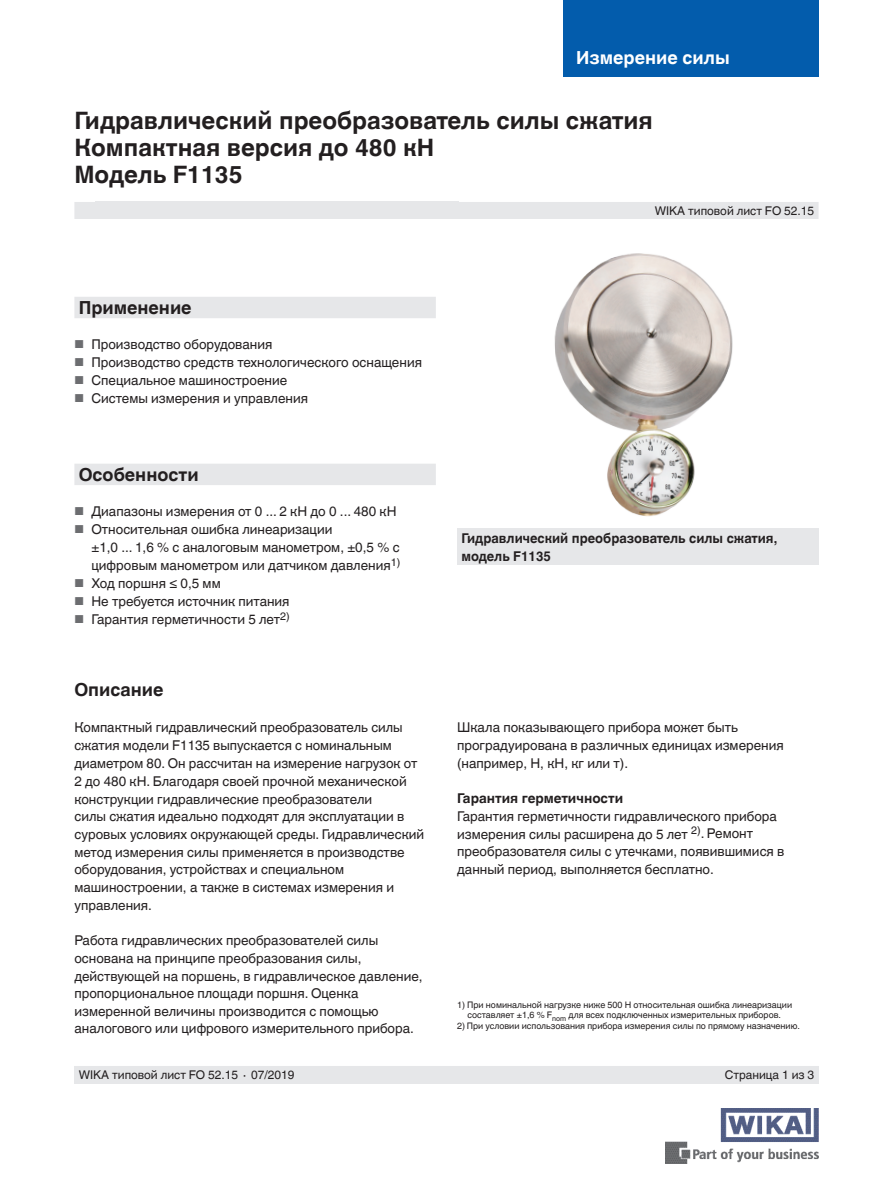
<style>
.page{position:relative;width:893px;height:1188px;background:#fff}
.page>*{position:absolute;margin:0;border:0;box-sizing:border-box;transform-origin:0 0}
.t1{font:700 24px/27px "Helvetica World";color:#231f20}
.t2{font:700 18px "Helvetica World";color:#231f20}
.t3{font:700 18px "Helvetica World";color:#fff}
.t4{font:13.5px/17.7px "Helvetica World";color:#231f20}
.t5{font:700 13.5px/18px "Helvetica World";color:#231f20;scale:.96 1}
.t6{font:700 13.5px "Helvetica World";color:#231f20}
.t7{font:12px "Helvetica World";color:#231f20}
.t8{font:9px/10.5px "Helvetica World";color:#231f20;text-align:center}
.s1{font-size:11.55px;color:#6c6d70}
</style>
<div class="page">
<img style="left:665px;top:1108px;width:154px;height:56px">
<div style="left:563px;top:0;width:256px;height:77px;background:#035cac"></div>
<div style="left:74px;top:202px;width:745px;height:17px;background:#e6e7e9"></div>
<div style="left:96px;top:202px;width:363px;height:17px;background:#e6e7e9"></div>
<div style="left:74px;top:1066px;width:745px;height:18px;background:#e6e7e9"></div>
<img style="left:554px;top:253px;width:179px;height:264px">
<svg style="left:74px;top:297px;width:362px;height:188px"></svg>
<div style="left:457px;top:529px;width:362px;height:36px;background:#e6e7e9"></div>
<h2 class="t3" style="left:576px;top:47px;width:155px">Измерение силы</h2>
<h1 class="t1" style="left:74px;top:107px;width:580px">Гидравлический преобразователь силы сжатия<br>Компактная версия до 480 кН<br>Модель F1135</h1>
<p class="t7" style="left:655px;top:204px;width:161px">WIKA типовой лист FO 52.15</p>
<h2 class="t2" style="left:79px;top:297px;width:114px">Применение</h2>
<p class="t4" style="left:74px;top:336px;width:199px"><span class="s1">■</span> Производство оборудования</p>
<p class="t4" style="left:74px;top:354px;width:349px"><span class="s1">■</span> Производство средств технологического оснащения</p>
<p class="t4" style="left:74px;top:372px;width:214px"><span class="s1">■</span> Специальное машиностроение</p>
<p class="t4" style="left:74px;top:390px;width:235px"><span class="s1">■</span> Системы измерения и управления</p>
<h2 class="t2" style="left:79px;top:464px;width:122px">Особенности</h2>
<p class="t4" style="left:74px;top:503px;width:324px"><span class="s1">■</span> Диапазоны измерения от 0 ... 2 кН до 0 ... 480 кН</p>
<p class="t4" style="left:91px;top:520px;width:310px;text-indent:-17px"><span class="s1">■</span> Относительная ошибка линеаризации<br>±1,0 ... 1,6 % с аналоговым манометром, ±0,5 % с цифровым манометром или датчиком давления<sup>1)</sup></p>
<p class="t4" style="left:74px;top:575px;width:148px"><span class="s1">■</span> Ход поршня ≤ 0,5 мм</p>
<p class="t4" style="left:74px;top:593px;width:217px"><span class="s1">■</span> Не требуется источник питания</p>
<p class="t4" style="left:74px;top:611px;width:217px"><span class="s1">■</span> Гарантия герметичности 5 лет<sup>2)</sup></p>
<h2 class="t2" style="left:74px;top:679px;width:91px">Описание</h2>
<p class="t4" style="left:74px;top:719px;width:351px">Компактный гидравлический преобразователь силы сжатия модели F1135 выпускается с номинальным диаметром 80. Он рассчитан на измерение нагрузок от 2 до 480 кН. Благодаря своей прочной механической конструкции гидравлические преобразователи<br>силы сжатия идеально подходят для эксплуатации в суровых условиях окружающей среды. Гидравлический метод измерения силы применяется в производстве оборудования, устройствах и специальном машиностроении, а также в системах измерения и управления.</p>
<p class="t4" style="left:74px;top:932px;width:350px">Работа гидравлических преобразователей силы основана на принципе преобразования силы, действующей на поршень, в гидравлическое давление, пропорциональное площади поршня. Оценка измеренной величины производится с помощью аналогового или цифрового измерительного прибора.</p>
<p class="t5" style="left:461px;top:529px;width:331px">Гидравлический преобразователь силы сжатия, модель F1135</p>
<p class="t4" style="left:457px;top:719px;width:328px">Шкала показывающего прибора может быть проградуирована в различных единицах измерения (например, Н, кН, кг или т).</p>
<p class="t6" style="left:457px;top:791px;width:168px">Гарантия герметичности</p>
<p class="t4" style="left:457px;top:807px;width:329px">Гарантия герметичности гидравлического прибора измерения силы расширена до 5 лет <sup>2)</sup>. Ремонт преобразователя силы с утечками, появившимися в данный период, выполняется бесплатно.</p>
<p class="t8" style="left:457px;top:999px;width:336px">1) При номинальной нагрузке ниже 500 Н относительная ошибка линеаризации составляет ±1,6 % F<sub>nom</sub> для всех подключенных измерительных приборов.</p>
<p class="t8" style="left:457px;top:1020px;width:344px">2) При условии использования прибора измерения силы по прямому назначению.</p>
<p class="t7" style="left:79px;top:1068px;width:217px">WIKA типовой лист FO 52.15 ∙ 07/2019</p>
<p class="t7" style="left:725px;top:1068px;width:91px">Страница 1 из 3</p>
</div>
